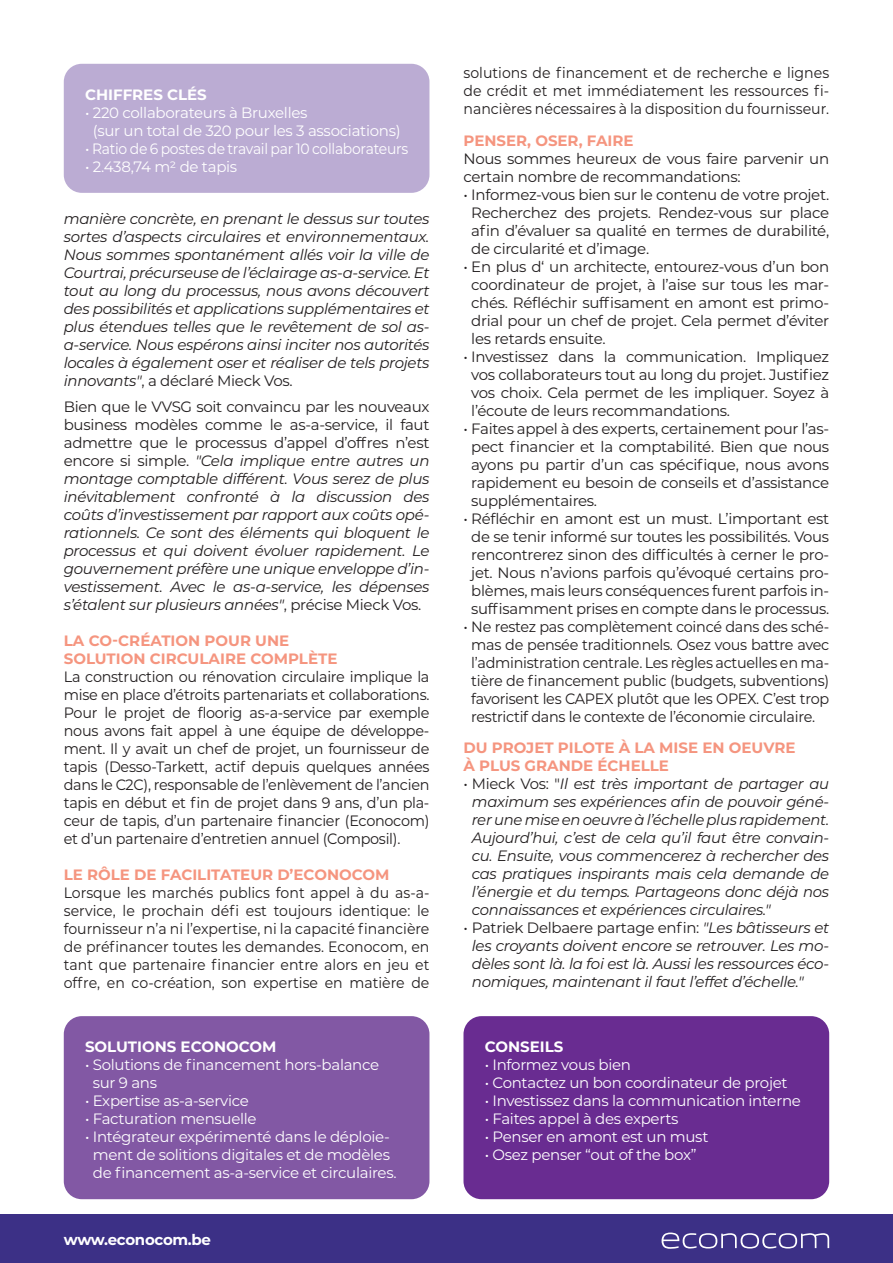
<style>
.page{position:relative;width:893px;height:1263px;background:#fff}
.page>*{position:absolute;margin:0;border:0;box-sizing:border-box;transform-origin:0 0}
.t1{font:italic 15px/18px "Montserrat";letter-spacing:-.02em;color:#231f20;text-align:justify}
.t2{font:15px/18px "Montserrat";letter-spacing:-.02em;color:#231f20;text-align:justify}
.t3{font:15px/18px "Montserrat";letter-spacing:-.02em;color:#fff}
.t4{font:15px/18px "Montserrat";letter-spacing:-.02em;color:#231f20;text-align:justify;scale:.96 1}
.t5{font:15px/18px "Montserrat";letter-spacing:-.02em;color:#231f20;text-align:justify;scale:.94 1}
.t6{font:700 15px/18px "Montserrat";color:#f5957f}
.t7{font:700 15px "Montserrat";color:#fff}
.t8{font:700 15px "Montserrat";letter-spacing:-.02em;color:#fff}
.s1{font-style:normal}
</style>
<div class="page">
<div style="left:0;top:1214px;width:893px;height:49px;background:#3c3086"></div>
<svg style="left:662px;top:1232px;width:167px;height:17px"></svg>
<div style="left:64px;top:1016px;width:365px;height:183px;background:#8258a4;border-radius:18px"></div>
<div style="left:463px;top:1016px;width:366px;height:183px;background:#692c91;border-radius:18px"></div>
<div style="left:64px;top:64px;width:365px;height:129px;background:#bbacd3;border-radius:18px"></div>
<p class="t7" style="left:85px;top:83px;width:123px">CHIFFRES CLÉS</p>
<p class="t3" style="left:93px;top:103px;width:309px;text-indent:-8px">• 220 collaborateurs à Bruxelles<br>(sur un total de 320 pour les 3 associations)</p>
<p class="t3" style="left:85px;top:139px;width:325px">• Ratio de 6 postes de travail par 10 collaborateurs</p>
<p class="t3" style="left:85px;top:157px;width:154px">• 2.438,74 m2 de tapis</p>
<p class="t1" style="left:64px;top:209px;width:367px">manière concrète, en prenant le dessus sur toutes sortes d’aspects circulaires et environnementaux.<br>Nous sommes spontanément allés voir la ville de Courtrai, précurseuse de l’éclairage as-a-service. Et tout au long du processus, nous avons découvert des possibilités et applications supplémentaires et plus étendues telles que le revêtement de sol as&shy;a-service. Nous espérons ainsi inciter nos autorités locales à également oser et réaliser de tels projets innovants"<span class="s1">, a déclaré Mieck Vos.</span></p>
<p class="t1" style="left:64px;top:397px;width:367px"><span class="s1">Bien que le VVSG soit convaincu par les nouveaux business modèles comme le as-a-service, il faut admettre que le processus d’appel d’offres n’est encore si simple.</span> "Cela implique entre autres un montage comptable différent. Vous serez de plus inévitablement confronté à la discussion des coûts d’investissement par rapport aux coûts opé&shy;rationnels. Ce sont des éléments qui bloquent le processus et qui doivent évoluer rapidement. Le gouvernement préfère une unique enveloppe d’in&shy;vestissement. Avec le as-a-service, les dépenses s’étalent sur plusieurs années"<span class="s1">, précise Mieck Vos.</span></p>
<p class="t6" style="left:64px;top:631px;width:275px">LA CO-CRÉATION POUR UNE<br>SOLUTION CIRCULAIRE COMPLÈTE</p>
<p class="t4" style="left:64px;top:667px;width:382px">La construction ou rénovation circulaire implique la mise en place d’étroits partenariats et collaborations.<br>Pour le projet de floorig as-a-service par exemple nous avons fait appel à une équipe de développe&shy;ment. Il y avait un chef de projet, un fournisseur de tapis (Desso-Tarkett, actif depuis quelques années dans le C2C), responsable de l’enlèvement de l’ancien tapis en début et fin de projet dans 9 ans, d’un pla&shy;ceur de tapis, d’un partenaire financier (Econocom) et d’un partenaire d’entretien annuel (Composil).</p>
<p class="t6" style="left:64px;top:865px;width:327px">LE RÔLE DE FACILITATEUR D’ECONOCOM</p>
<p class="t5" style="left:64px;top:883px;width:391px">Lorsque les marchés publics font appel à du as-a&shy;service, le prochain défi est toujours identique: le fournisseur n’a ni l’expertise, ni la capacité financière de préfinancer toutes les demandes. Econocom, en tant que partenaire financier entre alors en jeu et offre, en co-création, son expertise en matière de</p>
<p class="t7" style="left:85px;top:1036px;width:193px">SOLUTIONS ECONOCOM</p>
<p class="t3" style="left:93px;top:1055px;width:288px;text-indent:-8px">• Solutions de financement hors-balance sur 9 ans</p>
<p class="t3" style="left:85px;top:1091px;width:165px">• Expertise as-a-service</p>
<p class="t3" style="left:85px;top:1109px;width:173px">• Facturation mensuelle</p>
<p class="t3" style="left:85px;top:1127px;width:313px;text-align:center">• Intégrateur expérimenté dans le déploie&shy;ment de solitions digitales et de modèles de financement as-a-service et circulaires.</p>
<p class="t8" style="left:64px;top:1228px;width:149px">www.econocom.be</p>
<p class="t5" style="left:463px;top:63px;width:391px">solutions de financement et de recherche e lignes de crédit et met immédiatement les ressources fi&shy;nancières nécessaires à la disposition du fournisseur.</p>
<p class="t6" style="left:463px;top:131px;width:171px">PENSER, OSER, FAIRE</p>
<p class="t2" style="left:463px;top:149px;width:367px">Nous sommes heureux de vous faire parvenir un certain nombre de recommandations:</p>
<p class="t2" style="left:471px;top:185px;width:359px;text-indent:-8px">• Informez-vous bien sur le contenu de votre projet.<br>Recherchez des projets. Rendez-vous sur place afin d’évaluer sa qualité en termes de durabilité, de circularité et d’image.</p>
<p class="t2" style="left:471px;top:257px;width:359px;text-indent:-8px">• En plus d‘ un architecte, entourez-vous d’un bon coordinateur de projet, à l’aise sur tous les mar&shy;chés. Réfléchir suffisament en amont est primo&shy;drial pour un chef de projet. Cela permet d’éviter les retards ensuite.</p>
<p class="t2" style="left:471px;top:347px;width:359px;text-indent:-8px">• Investissez dans la communication. Impliquez vos collaborateurs tout au long du projet. Justifiez vos choix. Cela permet de les impliquer. Soyez à l’écoute de leurs recommandations.</p>
<p class="t2" style="left:471px;top:419px;width:359px;text-indent:-8px">• Faites appel à des experts, certainement pour l’as&shy;pect financier et la comptabilité. Bien que nous ayons pu partir d’un cas spécifique, nous avons rapidement eu besoin de conseils et d’assistance supplémentaires.</p>
<p class="t2" style="left:463px;top:509px;width:367px;text-align:center">• Réfléchir en amont est un must. L’important est de se tenir informé sur toutes les possibilités. Vous rencontrerez sinon des difficultés à cerner le pro&shy;jet. Nous n’avions parfois qu’évoqué certains pro&shy;blèmes, mais leurs conséquences furent parfois in&shy;suffisamment prises en compte dans le processus.</p>
<p class="t2" style="left:463px;top:617px;width:367px;text-align:center">• Ne restez pas complètement coincé dans des sché&shy;mas de pensée traditionnels. Osez vous battre avec l’administration centrale. Les règles actuelles en ma&shy;tière de financement public (budgets, subventions) favorisent les CAPEX plutôt que les OPEX. C’est trop restrictif dans le contexte de l’économie circulaire.</p>
<p class="t6" style="left:463px;top:738px;width:333px">DU PROJET PILOTE À LA MISE EN OEUVRE<br>À PLUS GRANDE ÉCHELLE</p>
<p class="t1" style="left:472px;top:774px;width:359px;text-indent:-8px"><span class="s1">• Mieck Vos: "</span>Il est très important de partager au maximum ses expériences afin de pouvoir géné&shy;rer une mise en oeuvre à l’échelle plus rapidement.<br>Aujourd’hui, c’est de cela qu’il faut être convain&shy;cu. Ensuite, vous commencerez à rechercher des cas pratiques inspirants mais cela demande de l’énergie et du temps. Partageons donc déjà nos connaissances et expériences circulaires."</p>
<p class="t1" style="left:472px;top:918px;width:359px;text-indent:-8px"><span class="s1">• Patriek Delbaere partage enfin:</span> "Les bâtisseurs et les croyants doivent encore se retrouver. Les mo&shy;dèles sont là. la foi est là. Aussi les ressources éco&shy;nomiques, maintenant il faut l’effet d’échelle."</p>
<p class="t7" style="left:485px;top:1036px;width:80px">CONSEILS</p>
<p class="t3" style="left:485px;top:1055px;width:148px">• Informez vous bien</p>
<p class="t3" style="left:485px;top:1073px;width:304px">• Contactez un bon coordinateur de projet</p>
<p class="t3" style="left:485px;top:1091px;width:318px">• Investissez dans la communication interne</p>
<p class="t3" style="left:485px;top:1109px;width:195px">• Faites appel à des experts</p>
<p class="t3" style="left:485px;top:1127px;width:225px">• Penser en amont est un must</p>
<p class="t3" style="left:485px;top:1145px;width:213px">• Osez penser “out of the box”</p>
</div>
